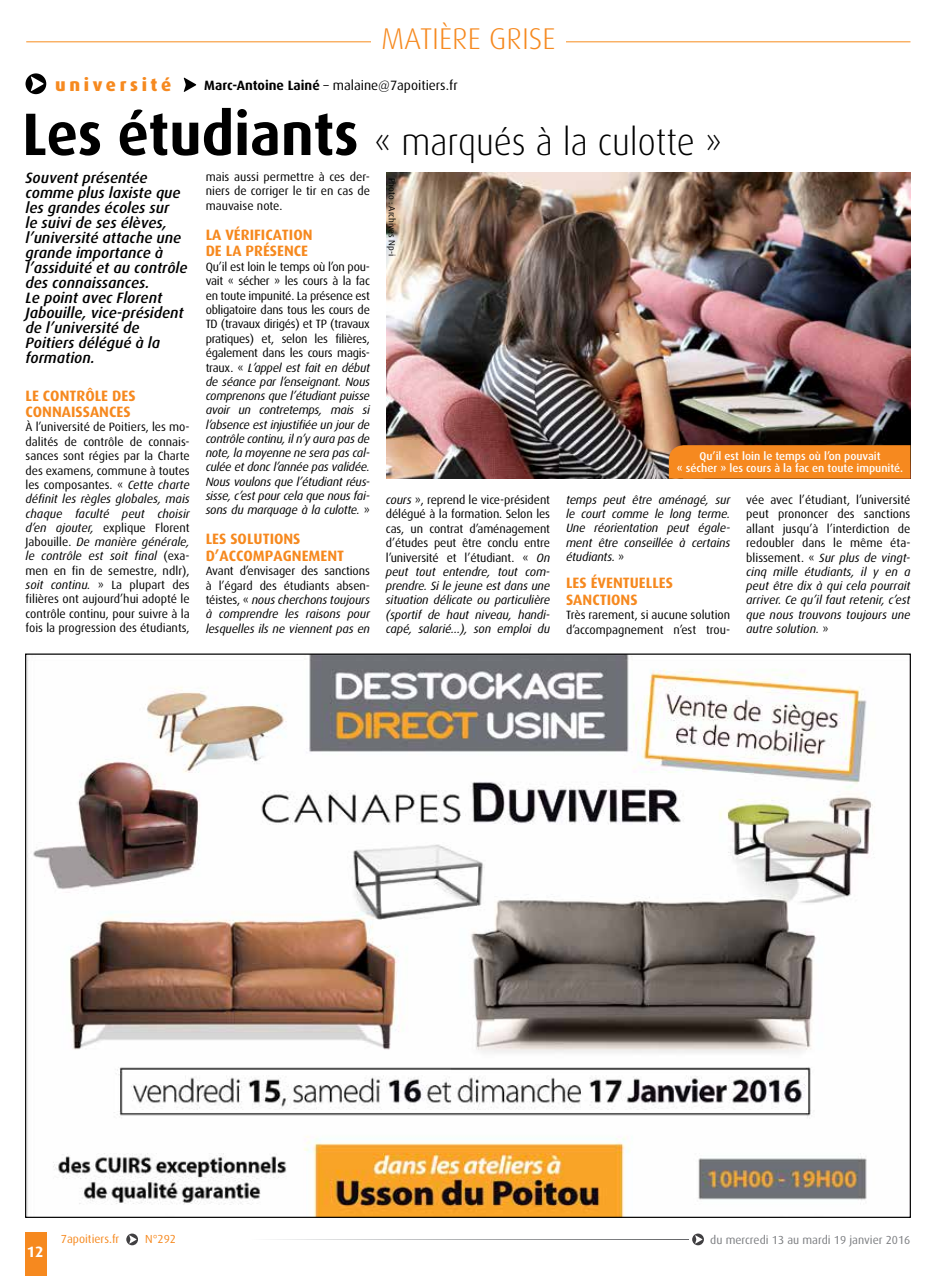
<style>
.page{position:relative;width:936px;height:1276px;background:#fff}
.page>*{position:absolute;margin:0;border:0;box-sizing:border-box;transform-origin:0 0}
.t1{font:300 37.5px "Dax";color:#000;scale:.95 1}
.t2{font:300 30px "Dax";color:#f6891f}
.t3{font:800 18px "Dax";letter-spacing:.2em;color:#f6891f}
.t4{font:italic 500 15px/15px "Dax";color:#000}
.t5{font:700 15px/16.5px "Dax";color:#f6891f}
.t6{font:700 15px "Dax";color:#fff}
.t7{font:13.5px "Dax";color:#000}
.t8{font:italic 12px/14.2px "Dax";letter-spacing:-.01em;color:#000;text-align:justify}
.t9{font:12px/14.4px "Dax";color:#000;text-align:justify}
.t10{font:11.7px "Dax";color:#7c7e81}
.t11{font:11.7px "Dax";color:#f6891f}
.t12{font:500 11.25px/12px "Dax";color:#fff;text-align:center}
.t13{font:9px "Dax";color:#000}
.s1{font-weight:700}
.s2{font-weight:700;font-size:60px}
.s3{font-style:italic}
.s4{font-style:normal}
</style>
<div class="page">
<div style="left:26px;top:1232px;width:21px;height:44px;background:#f6891f"></div>
<svg style="left:26px;top:73px;width:20px;height:21px"></svg>
<img style="left:386px;top:172px;width:524px;height:307px">
<svg style="left:184px;top:77px;width:12px;height:15px"></svg>
<svg style="left:668px;top:445px;width:242px;height:34px;background:#f1871f"></svg>
<hr style="left:26px;top:41px;width:884px;height:1px;background:#f78d1e">
<div style="left:371px;top:26px;width:194px;height:26px;background:#fff"></div>
<svg style="left:126px;top:1233px;width:12px;height:12px"></svg>
<svg style="left:692px;top:1233px;width:12px;height:12px"></svg>
<svg style="left:270px;top:1239px;width:418px;height:1px"></svg>
<img style="left:28px;top:655px;width:847px;height:561px">
<h2 class="t2" style="left:381px;top:22px;width:122px">matière grise</h2>
<h3 class="t3" style="left:55px;top:74px;width:117px">université</h3>
<p class="t7" style="left:204px;top:78px;width:255px"><span class="s1">MARC-ANTOINE LAINÉ</span> – malaine@7apoitiers.fr</p>
<h1 class="t1" style="left:22px;top:121px;width:738px"><span class="s2">LES ÉTUDIANTS</span> « marqués à la culotte »</h1>
<p class="t4" style="left:26px;top:171px;width:163px">Souvent présentée comme plus laxiste que les grandes écoles sur<br>le suivi de ses élèves, l’université attache une grande importance à l’assiduité et au contrôle des connaissances.<br>Le point avec Florent<br>Jabouille, vice-président de l’université de<br>Poitiers délégué à la formation.</p>
<p class="t5" style="left:26px;top:387px;width:112px">LE CONTRÔLE DES<br>CONNA</p>
<p class="t5" style="left:71px;top:404px;width:61px">ISSANCES</p>
<p class="t9" style="left:26px;top:420px;width:166px">À l’université de Poitiers, les mo&shy;dalités de contrôle de connais&shy;sances sont régies par la Charte des examens, commune à toutes les composantes. « <span class="s3">Cette charte définit les règles globales, mais chaque faculté peut choisir d’en ajouter,</span> explique Florent Jabouille. <span class="s3">De manière générale, le contrôle est soit final</span> (exa&shy;men en fin de semestre, ndlr), <span class="s3">soit continu.</span> » La plupart des filières ont aujourd’hui adopté le contrôle continu, pour suivre à la fois la progression des étudiants,</p>
<p class="t9" style="left:206px;top:170px;width:166px">mais aussi permettre à ces der&shy;niers de corriger le tir en cas de mauvaise note.</p>
<p class="t5" style="left:206px;top:227px;width:106px">LA VÉRIFICATION<br>DE LA PRÉSENCE</p>
<p class="t8" style="left:206px;top:260px;width:166px"><span class="s4">Qu’il est loin le temps où l’on pou&shy;vait « sécher » les cours à la fac en toute impunité. La présence est obligatoire dans tous les cours de TD (travaux dirigés) et TP (travaux pratiques) et, selon les filières, également dans les cours magis&shy;traux. «</span> L’appel est fait en début de séance par l’enseignant. Nous comprenons que l’étudiant puisse avoir un contretemps, mais si l’absence est injustifiée un jour de contrôle continu, il n’y aura pas de note, la moyenne ne sera pas cal&shy;culée et donc l’année pas validée.<br>Nous voulons que l’étudiant réus&shy;sisse, c’est pour cela que nous fai&shy;sons du marquage à la culotte. <span class="s4">»</span></p>
<p class="t5" style="left:206px;top:531px;width:131px">LES SOLUTIONS<br>D’ACCOMPAGNEMENT</p>
<p class="t8" style="left:206px;top:564px;width:166px"><span class="s4">Avant d’envisager des sanctions à l’égard des étudiants absen&shy;téistes, «</span> nous cherchons toujours à comprendre les raisons pour lesquelles ils ne viennent pas en</p>
<p class="t13" style="left:397px;top:178px;width:80px;rotate:90deg">Photo : Archives Np-i</p>
<p class="t12" style="left:676px;top:450px;width:228px">Qu’il est loin le temps où l’on pouvait<br>« sécher » les cours à la fac en toute impunité.</p>
<p class="t8" style="left:386px;top:493px;width:166px">cours <span class="s4">», reprend le vice-président délégué à la formation. Selon les cas, un contrat d’aménagement d’études peut être conclu entre l’université et l’étudiant. «</span> On peut tout entendre, tout com&shy;prendre. Si le jeune est dans une situation délicate ou particulière (sportif de haut niveau, handi&shy;capé, salarié…), son emploi du</p>
<p class="t8" style="left:566px;top:493px;width:166px">temps peut être aménagé, sur le court comme le long terme.<br>Une réorientation peut égale&shy;ment être conseillée à certains étudiants. <span class="s4">»</span></p>
<p class="t5" style="left:566px;top:575px;width:108px">LES ÉVENTUELLES<br>SANCTIONS</p>
<p class="t9" style="left:566px;top:608px;width:166px">Très rarement, si aucune solution d’accompagnement n’est trou-</p>
<p class="t8" style="left:746px;top:493px;width:166px"><span class="s4">vée avec l’étudiant, l’université peut prononcer des sanctions allant jusqu’à l’interdiction de redoubler dans le même éta&shy;blissement. «</span> Sur plus de vingt&shy;cinq mille étudiants, il y en a peut être dix à qui cela pourrait arriver. Ce qu’il faut retenir, c’est que nous trouvons toujours une autre solution. <span class="s4">»</span></p>
<p class="t6" style="left:27px;top:1243px;width:18px">12</p>
<p class="t11" style="left:61px;top:1233px;width:60px">7apoitiers.fr</p>
<p class="t11" style="left:145px;top:1233px;width:32px">N°292</p>
<p class="t10" style="left:710px;top:1233px;width:202px">du mercredi 13 au mardi 19 janvier 2016</p>
</div>
